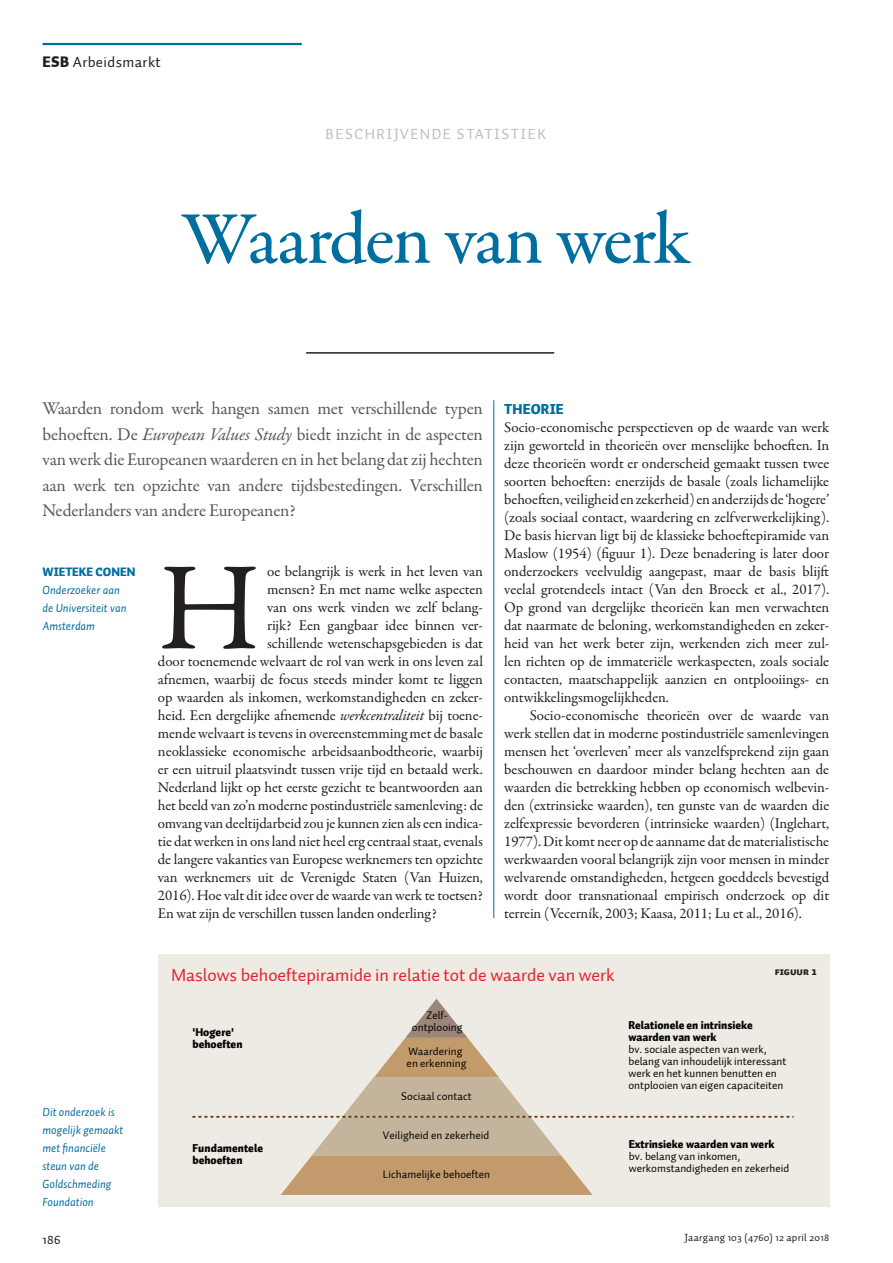
<style>
.page{position:relative;width:893px;height:1263px;background:#fff}
.page>*{position:absolute;margin:0;border:0;box-sizing:border-box;transform-origin:0 0}
.PLAT_Initiaal_5r{font:126.15px "Garamond Premr Pro";color:#231f20}
.KP01_50pt{font:500 75px "Garamond Premr Pro";letter-spacing:-.03em;color:#006e9f}
.INTR_Intro{font:18px/25.5px "Garamond Premr Pro";letter-spacing:-.01em;color:#57585a;text-align:justify}
.KDK1_FiguurKop{font:18px "Auto 1";color:#e62130}
.PLAT_Initiaal_5r-2{font:15px "Garamond Premr Pro";letter-spacing:-.01em;color:#231f20}
.PLAT_EersteAlinea{font:15px/18px "Garamond Premr Pro";letter-spacing:-.005em;color:#231f20;text-align:justify}
.PLAT_VervolgAlinea{font:15px/18px "Garamond Premr Pro";letter-spacing:-.005em;color:#231f20;text-align:justify}
.DIVE_Rubriek{font:15px "Auto 1";letter-spacing:.1em;color:#bcbdbf}
.DIVE_ESBRubriek{font:15px "Auto 1";letter-spacing:.025em;color:#231f20}
.PTK1_Tussenkop{font:900 14.25px "Auto 1";letter-spacing:.01em;color:#006e9f}
.t1{font:13.5px "Auto 1";color:#231f20}
.AUIN_AuteurVermeldin{font:italic 12px/18px "Auto 1";color:#006e9f}
.AUTR_AuteurNaamLinks{font:900 12px "Auto 1";color:#006e9f}
.t2{font:11.25px/12px "Auto 1";color:#050504}
.t3{font:900 11.25px/12px "Auto 1";color:#050504}
.t4{font:10.5px "Auto 1";letter-spacing:.025em;color:#231f20}
.KDK2_Figuurnummer{font:10.5px "Auto 1 Black Sm Cp";color:#231f20}
.s1{font-weight:900}
.s2{font-style:italic}
</style>
<div class="page">
<hr style="left:43px;top:43px;width:259px;height:2px;background:#006e9f">
<hr style="left:494px;top:400px;width:1px;height:518px;background:#006e9f">
<hr style="left:306px;top:352px;width:248px;height:2px;background:#231f20">
<div style="left:158px;top:954px;width:672px;height:252px;background:#edebe3"></div>
<svg style="left:192px;top:999px;width:602px;height:196px"></svg>
<p class="DIVE_ESBRubriek" style="left:43px;top:53px;width:120px"><span class="s1">ESB</span> Arbeidsmarkt</p>
<p class="DIVE_Rubriek" style="left:326px;top:125px;width:222px">BESCHRIJVENDE STATISTIEK</p>
<p class="KP01_50pt" style="left:181px;top:194px;width:510px">Waarden van werk</p>
<p class="INTR_Intro" style="left:43px;top:396px;width:442px">Waarden rondom werk hangen samen met verschillende typen behoeften. De <span class="s2">European Values Study</span> biedt inzicht in de aspecten van werk die Europeanen waarderen en in het belang dat zij hechten aan werk ten opzichte van andere tijdsbestedingen. Verschillen Nederlanders van andere Europeanen?</p>
<p class="AUTR_AuteurNaamLinks" style="left:43px;top:564px;width:94px">WIETEKE CONEN</p>
<p class="AUIN_AuteurVermeldin" style="left:43px;top:581px;width:85px">Onderzoeker aan de Universiteit van<br>Amsterdam</p>
<p class="PLAT_Initiaal_5r" style="left:158px;top:532px;width:104px">H</p>
<p class="PLAT_Initiaal_5r-2" style="left:267px;top:562px;width:217px">oe belangrijk is werk in het leven van</p>
<p class="PLAT_Initiaal_5r-2" style="left:267px;top:580px;width:217px">mensen? En met name welke aspecten</p>
<p class="PLAT_Initiaal_5r-2" style="left:267px;top:598px;width:217px">van ons werk vinden we zelf belang-</p>
<p class="PLAT_Initiaal_5r-2" style="left:267px;top:616px;width:217px">rijk? Een gangbaar idee binnen ver-</p>
<p class="PLAT_Initiaal_5r-2" style="left:267px;top:634px;width:217px">schillende wetenschapsgebieden is dat</p>
<p class="PLAT_Initiaal_5r-2" style="left:158px;top:652px;width:327px">door toenemende welvaart de rol van werk in ons leven zal</p>
<p class="PLAT_Initiaal_5r-2" style="left:158px;top:670px;width:326px">afnemen, waarbij de focus steeds minder komt te liggen</p>
<p class="PLAT_Initiaal_5r-2" style="left:158px;top:688px;width:326px">op waarden als inkomen, werkomstandigheden en zeker-</p>
<p class="PLAT_Initiaal_5r-2" style="left:158px;top:706px;width:326px">heid. Een dergelijke afnemende <span class="s2">werkcentraliteit</span> bij toene-</p>
<p class="PLAT_Initiaal_5r-2" style="left:158px;top:724px;width:326px">mende welvaart is tevens in overeenstemming met de basale</p>
<p class="PLAT_Initiaal_5r-2" style="left:158px;top:742px;width:326px">neoklassieke economische arbeidsaanbodtheorie, waarbij</p>
<p class="PLAT_Initiaal_5r-2" style="left:158px;top:760px;width:326px">er een uitruil plaatsvindt tussen vrije tijd en betaald werk.</p>
<p class="PLAT_Initiaal_5r-2" style="left:158px;top:778px;width:326px">Nederland lijkt op het eerste gezicht te beantwoorden aan</p>
<p class="PLAT_Initiaal_5r-2" style="left:158px;top:796px;width:327px">het beeld van zo’n moderne postindustriële samenleving: de</p>
<p class="PLAT_Initiaal_5r-2" style="left:158px;top:814px;width:326px">omvang van deeltijdarbeid zou je kunnen zien als een indica-</p>
<p class="PLAT_Initiaal_5r-2" style="left:158px;top:832px;width:326px">tie dat werken in ons land niet heel erg centraal staat, evenals</p>
<p class="PLAT_Initiaal_5r-2" style="left:158px;top:850px;width:326px">de langere vakanties van Europese werknemers ten opzichte</p>
<p class="PLAT_Initiaal_5r-2" style="left:158px;top:868px;width:326px">van werknemers uit de Verenigde Staten (Van Huizen,</p>
<p class="PLAT_Initiaal_5r-2" style="left:158px;top:886px;width:326px">2016). Hoe valt dit idee over de waarde van werk te toetsen?</p>
<p class="PLAT_Initiaal_5r-2" style="left:158px;top:904px;width:280px">En wat zijn de verschillen tussen landen onderling?</p>
<p class="PTK1_Tussenkop" style="left:504px;top:400px;width:61px">THEORIE</p>
<p class="PLAT_EersteAlinea" style="left:504px;top:419px;width:326px">Socio-economische perspectieven op de waarde van werk zijn geworteld in theorieën over menselijke behoeften. In deze theorieën wordt er onderscheid gemaakt tussen twee soorten behoeften: enerzijds de basale (zoals lichamelijke behoeften, veiligheid en zekerheid) en anderzijds de ‘hogere’ (zoals sociaal contact, waardering en zelfverwerkelijking).<br>De basis hiervan ligt bij de klassieke behoeftepiramide van Maslow (1954) (figuur 1). Deze benadering is later door onderzoekers veelvuldig aangepast, maar de basis blijft veelal grotendeels intact (Van den Broeck et al., 2017).<br>Op grond van dergelijke theorieën kan men verwachten dat naarmate de beloning, werkomstandigheden en zeker&shy;heid van het werk beter zijn, werkenden zich meer zul&shy;len richten op de immateriële werkaspecten, zoals sociale contacten, maatschappelijk aanzien en ontplooiings- en ontwikkelingsmogelijkheden.</p>
<p class="PLAT_VervolgAlinea" style="left:504px;top:707px;width:327px;text-indent:26px">Socio-economische theorieën over de waarde van werk stellen dat in moderne postindustriële samenlevingen mensen het ‘overleven’ meer als vanzelfsprekend zijn gaan beschouwen en daardoor minder belang hechten aan de waarden die betrekking hebben op economisch welbevin&shy;den (extrinsieke waarden), ten gunste van de waarden die zelfexpressie bevorderen (intrinsieke waarden) (Inglehart, 1977). Dit komt neer op de aanname dat de materialistische werkwaarden vooral belangrijk zijn voor mensen in minder welvarende omstandigheden, hetgeen goeddeels bevestigd wordt door transnationaal empirisch onderzoek op dit terrein (Vecerník, 2003; Kaasa, 2011; Lu et al., 2016).</p>
<p class="AUIN_AuteurVermeldin" style="left:43px;top:1103px;width:82px">Dit onderzoek is mogelijk gemaakt met financiële steun van de<br>Goldschmeding<br>Foundation</p>
<p class="KDK1_FiguurKop" style="left:171px;top:963px;width:445px">Maslows behoeftepiramide in relatie tot de waarde van werk</p>
<p class="KDK2_Figuurnummer" style="left:775px;top:965px;width:44px">FIGUUR 1</p>
<p class="t3" style="left:192px;top:1026px;width:52px">'Hogere' behoeften</p>
<p class="t3" style="left:192px;top:1142px;width:72px">Fundamentele behoeften</p>
<p class="t2" style="left:412px;top:1009px;width:52px;text-align:center">Zelf&shy;ontplooing</p>
<p class="t2" style="left:407px;top:1045px;width:61px">Waardering en erkenning</p>
<p class="t2" style="left:401px;top:1091px;width:72px">Sociaal contact</p>
<p class="t2" style="left:383px;top:1129px;width:108px">Veiligheid en zekerheid</p>
<p class="t2" style="left:383px;top:1168px;width:109px">Lichamelijke behoeften</p>
<p class="t2" style="left:628px;top:1019px;width:160px"><span class="s1">Relationele en intrinsieke waarden van werk<br></span>bv. sociale aspecten van werk, belang van inhoudelijk interessant werk en het kunnen benutten en ontplooien van eigen capaciteiten</p>
<p class="t2" style="left:629px;top:1138px;width:162px"><span class="s1">Extrinsieke waarden van werk </span>bv. belang van inkomen, werkomstandigheden en zekerheid</p>
<p class="t1" style="left:43px;top:1231px;width:20px">186</p>
<p class="t4" style="left:684px;top:1231px;width:146px">Jaargang 103 (4760) 12 april 2018</p>
</div>
